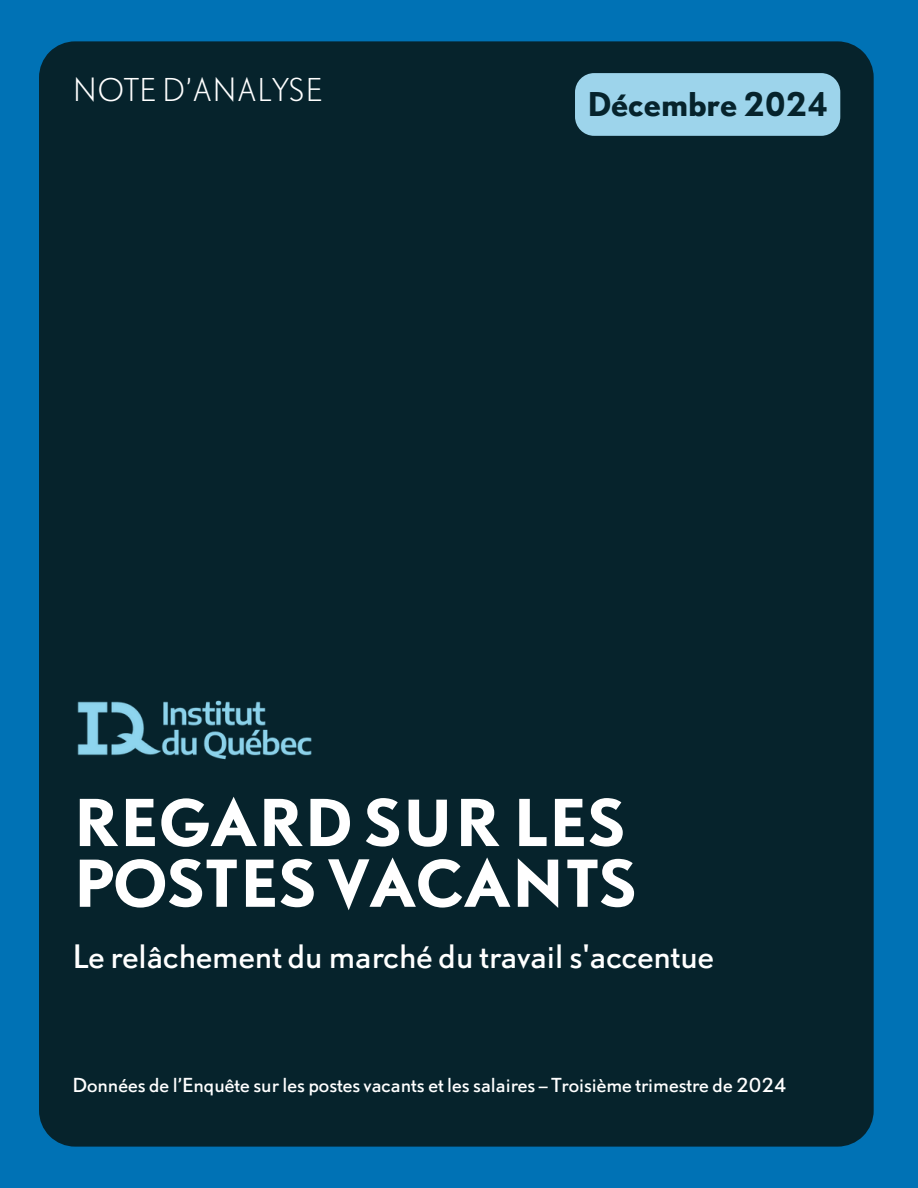
<style>
.page{position:relative;width:918px;height:1188px;background:#0072b5}
.page>*{position:absolute;margin:0;border:0;box-sizing:border-box;transform-origin:0 0}
.t1{font:700 60px/60.8px "DTL Nobel T";color:#fff}
.t2{font:700 30.45px "DTL Nobel T";color:#06232c}
.t3{font:30px "DTL Nobel T";color:#fff}
.t4{font:300 29.4px "DTL Nobel T";color:#fff}
.t5{font:18px "DTL Nobel T";color:#fff}
</style>
<div class="page">
<div style="left:39px;top:41px;width:835px;height:1106px;background:#06232c"></div>
<div style="left:575px;top:73px;width:265px;height:63px;background:#9dd4eb;border-radius:19px"></div>
<img style="left:57px;top:674px;width:275px;height:112px">
<h2 class="t4" style="left:72px;top:71px;width:251px">NOTE D’ANALYSE</h2>
<p class="t2" style="left:587px;top:84px;width:243px">Décembre 2024</p>
<h1 class="t1" style="left:72px;top:790px;width:566px">REGARD SUR LES<br>POSTES VACANTS</h1>
<h3 class="t3" style="left:72px;top:935px;width:643px">Le relâchement du marché du travail s'accentue</h3>
<h3 class="t5" style="left:72px;top:1073px;width:716px">Données de l’Enquête sur les postes vacants et les salaires – Troisième trimestre de 2024</h3>
</div>
